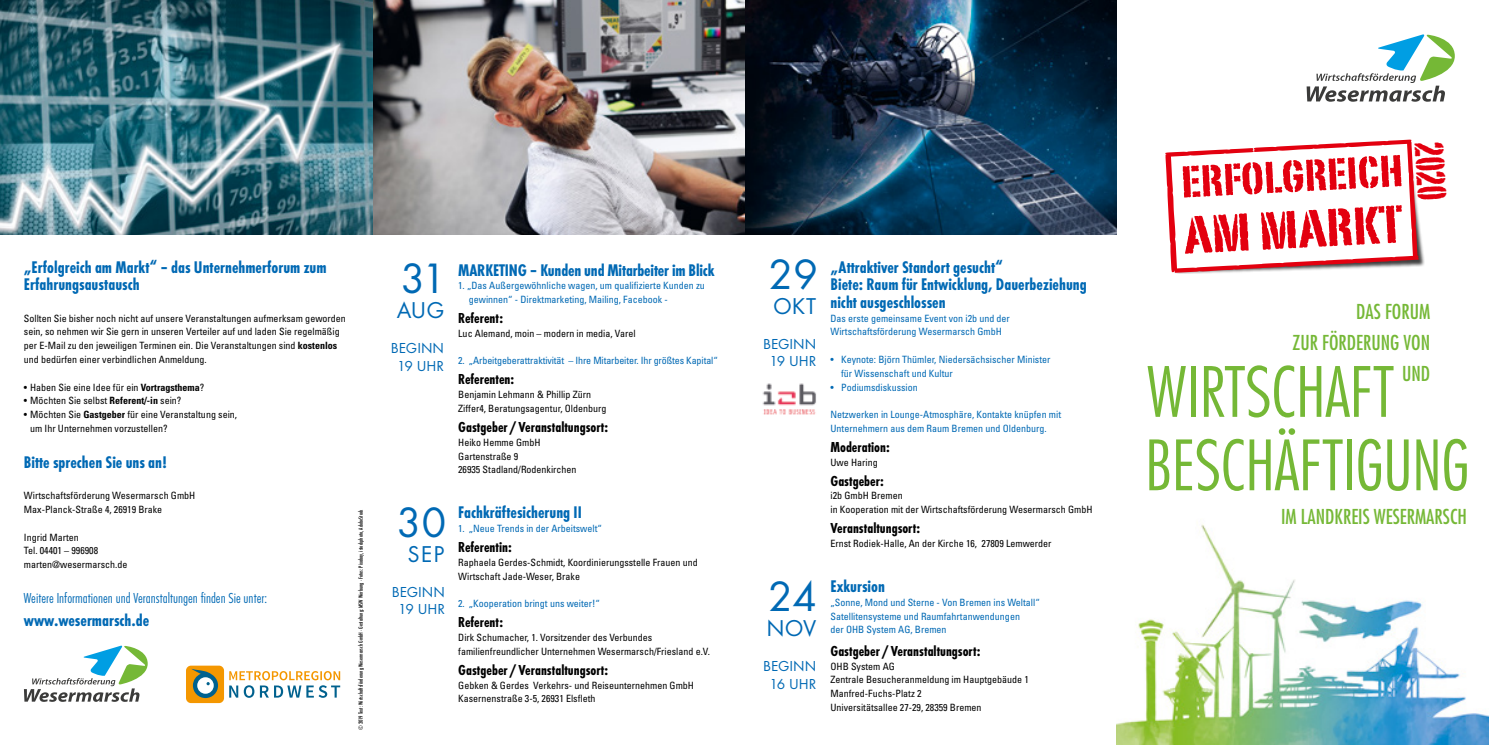
<style>
.page{position:relative;width:1489px;height:745px;background:#fff}
.page>*{position:absolute;margin:0;border:0;box-sizing:border-box;transform-origin:0 0}
.t1{font:300 condensed 67.38px "Futura";color:#75b836}
.t2{font:44.12px "Futura T";letter-spacing:-.01em;color:#0069b4}
.t3{font:39.25px "Portago ITCTT";color:#e3000f}
.t4{font:23.75px "Futura T";color:#0069b4}
.t5{font:condensed 20px/31.2px "Futura";color:#75b836;text-align:right}
.t6{font:700 condensed 17.5px/17.5px "Futura T";color:#0069b4}
.t7{font:700 condensed 15px "Futura T";color:#000}
.t8{font:300 condensed 15px "Futura T";color:#0069b4}
.t9{font:15px/17.5px "Futura T";color:#0069b4;text-align:center}
.t10{font:condensed 10px/13.8px "Univers";color:#000}
.t11{font:condensed 10px/13.8px "Univers";color:#0069b4}
.t12{font:500 condensed 6.25px "Futura T";color:#000}
.s1{font-weight:700}
</style>
<div class="page">
<img style="left:1116px;top:524px;width:372px;height:220px">
<div style="left:1172px;top:146px;width:253px;height:127px;background:#000;opacity:.75"></div>
<svg style="left:1165px;top:139px;width:253px;height:133px"></svg>
<svg style="left:24px;top:645px;width:124px;height:56px"></svg>
<img style="left:0;top:0;width:1116px;height:235px">
<div style="left:186px;top:665px;width:38px;height:37px;background:#f49700;border-radius:5px"></div>
<svg style="left:191px;top:668px;width:27px;height:29px"></svg>
<svg style="left:229px;top:671px;width:111px;height:26px"></svg>
<img style="left:762px;top:383px;width:54px;height:32px">
<svg style="left:1306px;top:34px;width:148px;height:68px"></svg>
<h3 class="t6" style="left:24px;top:258px;width:304px">„Erfolgreich am Markt“ – das Unternehmerforum zum<br>Erfahrungsaustausch</h3>
<p class="t10" style="left:24px;top:311px;width:323px">Sollten Sie bisher noch nicht auf unsere Veranstaltungen aufmerksam geworden sein, so nehmen wir Sie gern in unseren Verteiler auf und laden Sie regelmäßig per E-Mail zu den jeweiligen Terminen ein. Die Veranstaltungen sind <span class="s1">kostenlos </span>und bedürfen einer verbindlichen Anmeldung.</p>
<p class="t10" style="left:24px;top:379px;width:182px">• Haben Sie eine Idee für ein <span class="s1">Vortragsthema</span>?</p>
<p class="t10" style="left:24px;top:393px;width:159px">• Möchten Sie selbst <span class="s1">Referent/-in</span> sein?</p>
<p class="t10" style="left:30px;top:407px;width:208px;text-indent:-6px">• Möchten Sie <span class="s1">Gastgeber</span> für eine Veranstaltung sein, um Ihr Unternehmen vorzustellen?</p>
<h3 class="t6" style="left:24px;top:453px;width:145px">Bitte sprechen Sie uns an!</h3>
<p class="t10" style="left:24px;top:488px;width:173px">Wirtschaftsförderung Wesermarsch GmbH<br>Max-Planck-Straße 4, 26919 Brake</p>
<p class="t10" style="left:24px;top:529px;width:105px">Ingrid Marten<br>Tel. 04401 – 996908 marten@wesermarsch.de</p>
<h3 class="t8" style="left:24px;top:589px;width:245px">Weitere Informationen und Veranstaltungen finden Sie unter:</h3>
<h3 class="t6" style="left:24px;top:610px;width:127px">www.wesermarsch.de</h3>
<p class="t12" style="left:357px;top:729px;width:222px;rotate:-90deg">© 2019 Text: Wirtschaftsförderung Wesermarsch GmbH · Gestaltung: MSW Werbung · Fotos: Pixabay, istockphoto, AdobeStock</p>
<h2 class="t2" style="left:400px;top:252px;width:47px">31</h2>
<h3 class="t4" style="left:397px;top:296px;width:49px">AUG</h3>
<h3 class="t9" style="left:391px;top:339px;width:55px">BEGINN<br>19 UHR</h3>
<h2 class="t2" style="left:396px;top:496px;width:52px">30</h2>
<h3 class="t4" style="left:407px;top:539px;width:38px">SEP</h3>
<h3 class="t9" style="left:392px;top:582px;width:55px">BEGINN<br>19 UHR</h3>
<h3 class="t6" style="left:458px;top:260px;width:258px">MARKETING – Kunden und Mitarbeiter im Blick</h3>
<p class="t11" style="left:469px;top:278px;width:237px;text-indent:-11px">1. „Das Außergewöhnliche wagen, um qualifizierte Kunden zu gewinnen“ - Direktmarketing, Mailing, Facebook -</p>
<h3 class="t7" style="left:458px;top:309px;width:46px">Referent:</h3>
<p class="t10" style="left:458px;top:326px;width:179px">Luc Alemand, moin – modern in media, Varel</p>
<p class="t11" style="left:458px;top:353px;width:261px">2. „Arbeitgeberattraktivität – Ihre Mitarbeiter. Ihr größtes Kapital“</p>
<h3 class="t7" style="left:458px;top:370px;width:58px">Referenten:</h3>
<p class="t10" style="left:458px;top:387px;width:150px">Benjamin Lehmann &amp; Phillip Zürn<br>Ziffer4, Beratungsagentur, Oldenburg</p>
<h3 class="t7" style="left:458px;top:418px;width:152px">Gastgeber / Veranstaltungsort:</h3>
<p class="t10" style="left:458px;top:435px;width:120px">Heiko Hemme GmbH<br>Gartenstraße 9<br>26935 Stadland/Rodenkirchen</p>
<h3 class="t6" style="left:458px;top:503px;width:125px">Fachkräftesicherung II</h3>
<p class="t11" style="left:458px;top:521px;width:145px">1. „Neue Trends in der Arbeitswelt“</p>
<h3 class="t7" style="left:458px;top:538px;width:55px">Referentin:</h3>
<p class="t10" style="left:458px;top:555px;width:241px">Raphaela Gerdes-Schmidt, Koordinierungsstelle Frauen und<br>Wirtschaft Jade-Weser, Brake</p>
<p class="t11" style="left:458px;top:596px;width:143px">2. „Kooperation bringt uns weiter!“</p>
<h3 class="t7" style="left:458px;top:613px;width:46px">Referent:</h3>
<p class="t10" style="left:458px;top:630px;width:253px">Dirk Schumacher, 1. Vorsitzender des Verbundes familienfreundlicher Unternehmen Wesermarsch/Friesland e.V.</p>
<h3 class="t7" style="left:458px;top:660px;width:152px">Gastgeber / Veranstaltungsort:</h3>
<p class="t10" style="left:458px;top:677px;width:237px">Gebken &amp; Gerdes Verkehrs- und Reiseunternehmen GmbH<br>Kasernenstraße 3-5, 26931 Elsfleth</p>
<h2 class="t2" style="left:768px;top:248px;width:52px">29</h2>
<h3 class="t4" style="left:773px;top:292px;width:45px">OKT</h3>
<h3 class="t9" style="left:763px;top:335px;width:55px">BEGINN<br>19 UHR</h3>
<h2 class="t2" style="left:767px;top:570px;width:51px">24</h2>
<h3 class="t4" style="left:766px;top:614px;width:51px">NOV</h3>
<h3 class="t9" style="left:763px;top:657px;width:55px">BEGINN<br>16 UHR</h3>
<h3 class="t6" style="left:830px;top:258px;width:258px">„Attraktiver Standort gesucht“<br>Biete: Raum für Entwicklung, Dauerbeziehung nicht ausgeschlossen</h3>
<p class="t11" style="left:830px;top:311px;width:181px">Das erste gemeinsame Event von i2b und der<br>Wirtschaftsförderung Wesermarsch GmbH</p>
<p class="t11" style="left:841px;top:352px;width:211px;text-indent:-11px">• Keynote: Björn Thümler, Niedersächsischer Minister für Wissenschaft und Kultur</p>
<p class="t11" style="left:830px;top:379px;width:89px">• Podiumsdiskussion</p>
<p class="t11" style="left:830px;top:407px;width:232px">Netzwerken in Lounge-Atmosphäre, Kontakte knüpfen mit<br>Unternehmern aus dem Raum Bremen und Oldenburg.</p>
<h3 class="t7" style="left:830px;top:438px;width:61px">Moderation:</h3>
<p class="t10" style="left:830px;top:454px;width:49px">Uwe Haring</p>
<h3 class="t7" style="left:830px;top:471px;width:55px">Gastgeber:</h3>
<p class="t10" style="left:830px;top:488px;width:263px">i2b GmbH Bremen<br>in Kooperation mit der Wirtschaftsförderung Wesermarsch GmbH</p>
<h3 class="t7" style="left:830px;top:519px;width:91px">Veranstaltungsort:</h3>
<p class="t10" style="left:830px;top:536px;width:223px">Ernst Rodiek-Halle, An der Kirche 16, 27809 Lemwerder</p>
<h3 class="t6" style="left:830px;top:576px;width:56px">Exkursion</h3>
<p class="t11" style="left:830px;top:594px;width:211px">„Sonne, Mond und Sterne - Von Bremen ins Weltall“<br>Satellitensysteme und Raumfahrtanwendungen<br>der OHB System AG, Bremen</p>
<h3 class="t7" style="left:830px;top:641px;width:152px">Gastgeber / Veranstaltungsort:</h3>
<p class="t10" style="left:830px;top:658px;width:200px">OHB System AG<br>Zentrale Besucheranmeldung im Hauptgebäude 1<br>Manfred-Fuchs-Platz 2<br>Universitätsallee 27-29, 28359 Bremen</p>
<h3 class="t3" style="left:1453px;top:141px;width:60px;rotate:87deg">2020</h3>
<h3 class="t5" style="left:1292px;top:295px;width:139px">DAS FORUM<br>ZUR FÖRDERUNG VON<br>UND</h3>
<h1 class="t1" style="left:1146px;top:349px;width:249px">WIRTSCHAFT</h1>
<h1 class="t1" style="left:1145px;top:423px;width:325px">BESCHÄFTIGUNG</h1>
<h3 class="t5" style="left:1280px;top:500px;width:187px">IM LANDKREIS WESERMARSCH</h3>
</div>
